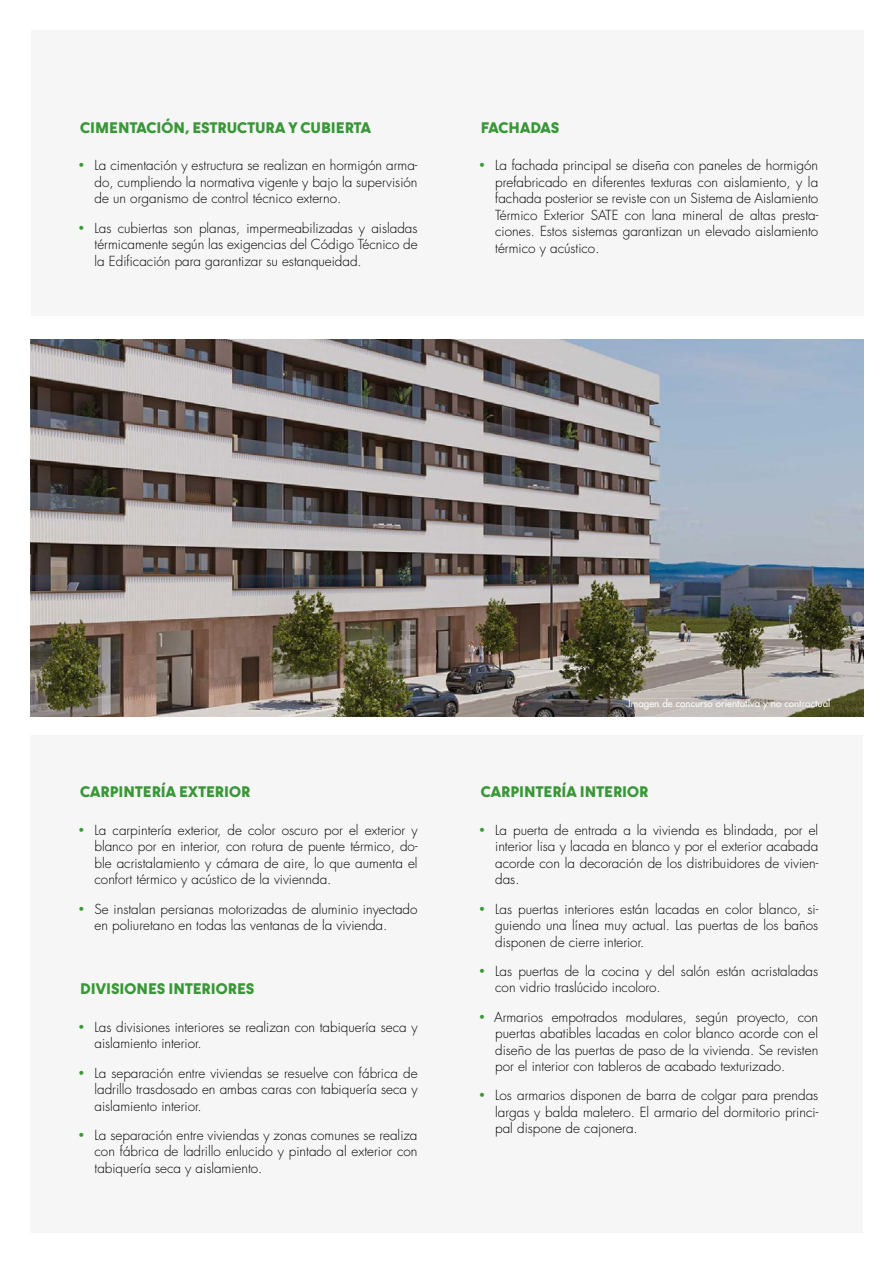
<style>
.page{position:relative;width:893px;height:1263px;background:#fff}
.page>*{position:absolute;margin:0;border:0;box-sizing:border-box;transform-origin:0 0}
.t1{font:900 15px "Dystopian";color:#389736}
.t2{font:300 13.5px/16.5px "Futura Std";color:#000;text-align:justify}
.t3{font:500 9.75px "Futura Std";letter-spacing:.01em;color:#fff}
.s1{font-family:"Futura BT";color:#389736}
</style>
<div class="page">
<div style="left:30px;top:736px;width:833px;height:497px;background:#f6f6f6"></div>
<div style="left:31px;top:30px;width:832px;height:286px;background:#f6f6f6"></div>
<img style="left:31px;top:339px;width:832px;height:377px">
<p class="t1" style="left:80px;top:117px;width:292px">CIMENTACIÓN, ESTRUCTURA Y CUBIERTA</p>
<p class="t1" style="left:481px;top:117px;width:80px">FACHADAS</p>
<p class="t2" style="left:95px;top:158px;width:325px;text-indent:-17px"><span class="s1">•</span> La cimentación y estructura se realizan en hormigón arma&shy;do, cumpliendo la normativa vigente y bajo la supervisión de un organismo de control técnico externo.</p>
<p class="t2" style="left:95px;top:220px;width:325px;text-indent:-17px"><span class="s1">•</span> Las cubiertas son planas, impermeabilizadas y aisladas térmicamente según las exigencias del Código Técnico de la Edificación para garantizar su estanqueidad.</p>
<p class="t2" style="left:495px;top:158px;width:325px;text-indent:-17px"><span class="s1">•</span> La fachada principal se diseña con paneles de hormigón prefabricado en diferentes texturas con aislamiento, y la fachada posterior se reviste con un Sistema de Aislamiento Térmico Exterior SATE con lana mineral de altas presta&shy;ciones. Estos sistemas garantizan un elevado aislamiento térmico y acústico.</p>
<p class="t3" style="left:628px;top:697px;width:203px">Imagen de concurso orientativa y no contractual</p>
<p class="t1" style="left:80px;top:782px;width:172px">CARPINTERÍA EXTERIOR</p>
<p class="t1" style="left:481px;top:782px;width:169px">CARPINTERÍA INTERIOR</p>
<p class="t2" style="left:95px;top:822px;width:325px;text-indent:-17px"><span class="s1">•</span> La carpintería exterior, de color oscuro por el exterior y blanco por en interior, con rotura de puente térmico, do&shy;ble acristalamiento y cámara de aire, lo que aumenta el confort térmico y acústico de la viviennda.</p>
<p class="t2" style="left:95px;top:901px;width:325px;text-indent:-17px"><span class="s1">•</span> Se instalan persianas motorizadas de aluminio inyectado en poliuretano en todas las ventanas de la vivienda.</p>
<p class="t1" style="left:80px;top:979px;width:176px">DIVISIONES INTERIORES</p>
<p class="t2" style="left:95px;top:1019px;width:325px;text-indent:-17px"><span class="s1">•</span> Las divisiones interiores se realizan con tabiquería seca y aislamiento interior.</p>
<p class="t2" style="left:95px;top:1065px;width:325px;text-indent:-17px"><span class="s1">•</span> La separación entre viviendas se resuelve con fábrica de ladrillo trasdosado en ambas caras con tabiquería seca y aislamiento interior.</p>
<p class="t2" style="left:95px;top:1127px;width:325px;text-indent:-17px"><span class="s1">•</span> La separación entre viviendas y zonas comunes se realiza con fábrica de ladrillo enlucido y pintado al exterior con tabiquería seca y aislamiento.</p>
<p class="t2" style="left:495px;top:822px;width:325px;text-indent:-17px"><span class="s1">•</span> La puerta de entrada a la vivienda es blindada, por el interior lisa y lacada en blanco y por el exterior acabada acorde con la decoración de los distribuidores de vivien&shy;das.</p>
<p class="t2" style="left:495px;top:901px;width:325px;text-indent:-17px"><span class="s1">•</span> Las puertas interiores están lacadas en color blanco, si&shy;guiendo una línea muy actual. Las puertas de los baños disponen de cierre interior.</p>
<p class="t2" style="left:495px;top:963px;width:325px;text-indent:-17px"><span class="s1">•</span> Las puertas de la cocina y del salón están acristaladas con vidrio traslúcido incoloro.</p>
<p class="t2" style="left:495px;top:1009px;width:325px;text-indent:-17px"><span class="s1">•</span> Armarios empotrados modulares, según proyecto, con puertas abatibles lacadas en color blanco acorde con el diseño de las puertas de paso de la vivienda. Se revisten por el interior con tableros de acabado texturizado.</p>
<p class="t2" style="left:495px;top:1087px;width:325px;text-indent:-17px"><span class="s1">•</span> Los armarios disponen de barra de colgar para prendas largas y balda maletero. El armario del dormitorio princi&shy;pal dispone de cajonera.</p>
</div>
